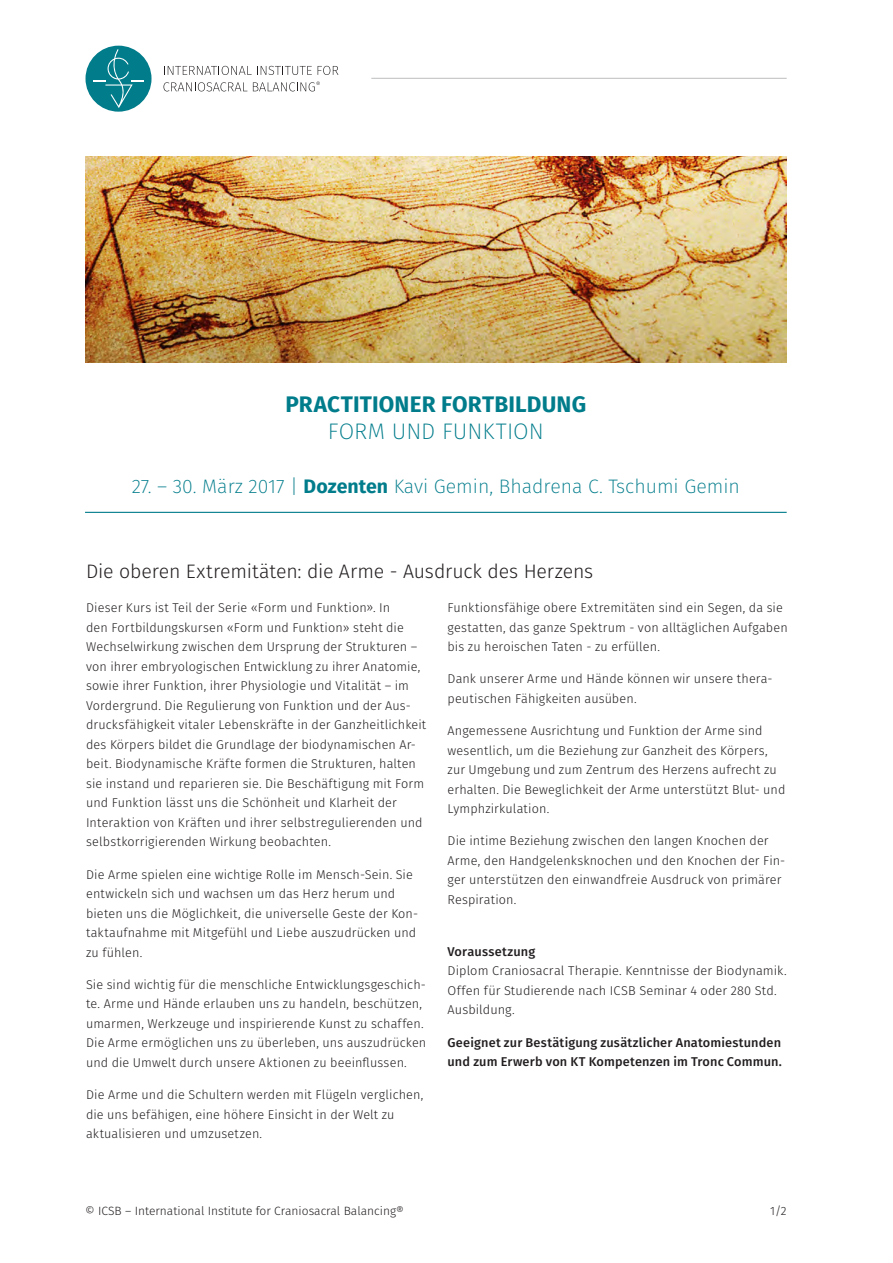
<style>
.page{position:relative;width:893px;height:1263px;background:#fff}
.page>*{position:absolute;margin:0;border:0;box-sizing:border-box;transform-origin:0 0}
.t1{font:700 22.5px "Fira Sans";letter-spacing:.01em;color:#007c8b}
.t2{font:200 22.5px "Fira Sans";color:#007c8b}
.t3{font:200 19.5px "Fira Sans";color:#007c8b}
._1__Titel{font:300 19.5px "Fira Sans";letter-spacing:-.01em;color:#231f20}
.Grundtext{font:300 12.75px/19.5px "Fira Sans";letter-spacing:.01em;color:#231f20}
.Grundtext-2{font:500 12.75px/19.5px "Fira Sans";letter-spacing:.01em;color:#231f20}
.t4{font:300 12px "Fira Sans";color:#231f20}
.s1{font-weight:700}
.s2{font-weight:500}
</style>
<div class="page">
<div style="left:86px;top:46px;width:66px;height:66px;background:#007c8b;border-radius:50%"></div>
<svg style="left:93px;top:49px;width:51px;height:59px"></svg>
<svg style="left:164px;top:66px;width:148px;height:9px"></svg>
<svg style="left:318px;top:66px;width:20px;height:9px"></svg>
<svg style="left:163px;top:82px;width:84px;height:9px"></svg>
<svg style="left:253px;top:81px;width:67px;height:10px"></svg>
<hr style="left:371px;top:78px;width:416px;height:1px;background:#bcbdc0">
<hr style="left:85px;top:512px;width:702px;height:1px;background:#007c8b">
<img style="left:85px;top:157px;width:702px;height:205px">
<p class="t1" style="left:285px;top:385px;width:302px">PRACTITIONER FORTBILDUNG</p>
<p class="t2" style="left:328px;top:415px;width:218px">FORM UND FUNKTION</p>
<p class="t3" style="left:132px;top:472px;width:610px">27. – 30. März 2017 | <span class="s1">Dozenten</span> Kavi Gemin, Bhadrena C. Tschumi Gemin</p>
<p class="_1__Titel" style="left:86px;top:557px;width:509px">Die oberen Extremitäten: die Arme - Ausdruck des Herzens</p>
<p class="Grundtext" style="left:86px;top:598px;width:342px">Dieser Kurs ist Teil der Serie «Form und Funktion». In<br>den Fortbildungskursen «Form und Funktion» steht die Wechselwirkung zwischen dem Ursprung der Strukturen – von ihrer embryologischen Entwicklung zu ihrer Anatomie, sowie ihrer Funktion, ihrer Physiologie und Vitalität – im Vordergrund. Die Regulierung von Funktion und der Aus&shy;drucksfähigkeit vitaler Lebenskräfte in der Ganzheitlichkeit des Körpers bildet die Grundlage der biodynamischen Ar&shy;beit. Biodynamische Kräfte formen die Strukturen, halten sie instand und reparieren sie. Die Beschäftigung mit Form und Funktion lässt uns die Schönheit und Klarheit der Interaktion von Kräften und ihrer selbstregulierenden und selbstkorrigierenden Wirkung beobachten.</p>
<p class="Grundtext" style="left:86px;top:864px;width:333px">Die Arme spielen eine wichtige Rolle im Mensch-Sein. Sie entwickeln sich und wachsen um das Herz herum und bieten uns die Möglichkeit, die universelle Geste der Kon&shy;taktaufnahme mit Mitgefühl und Liebe auszudrücken und zu fühlen.</p>
<p class="Grundtext" style="left:86px;top:974px;width:342px">Sie sind wichtig für die menschliche Entwicklungsgeschich&shy;te. Arme und Hände erlauben uns zu handeln, beschützen, umarmen, Werkzeuge und inspirierende Kunst zu schaffen.<br>Die Arme ermöglichen uns zu überleben, uns auszudrücken und die Umwelt durch unsere Aktionen zu beeinflussen.</p>
<p class="Grundtext" style="left:86px;top:1085px;width:339px">Die Arme und die Schultern werden mit Flügeln verglichen, die uns befähigen, eine höhere Einsicht in der Welt zu aktualisieren und umzusetzen.</p>
<p class="Grundtext" style="left:448px;top:598px;width:342px">Funktionsfähige obere Extremitäten sind ein Segen, da sie gestatten, das ganze Spektrum - von alltäglichen Aufgaben bis zu heroischen Taten - zu erfüllen.</p>
<p class="Grundtext" style="left:448px;top:669px;width:327px">Dank unserer Arme und Hände können wir unsere thera&shy;peutischen Fähigkeiten ausüben.</p>
<p class="Grundtext" style="left:448px;top:721px;width:339px">Angemessene Ausrichtung und Funktion der Arme sind wesentlich, um die Beziehung zur Ganzheit des Körpers, zur Umgebung und zum Zentrum des Herzens aufrecht zu erhalten. Die Beweglichkeit der Arme unterstützt Blut- und Lymphzirkulation.</p>
<p class="Grundtext" style="left:448px;top:831px;width:339px">Die intime Beziehung zwischen den langen Knochen der Arme, den Handgelenksknochen und den Knochen der Fin&shy;ger unterstützen den einwandfreie Ausdruck von primärer Respiration.</p>
<p class="Grundtext" style="left:448px;top:942px;width:341px"><span class="s2">Voraussetzung<br></span>Diplom Craniosacral Therapie. Kenntnisse der Biodynamik.<br>Offen für Studierende nach ICSB Seminar 4 oder 280 Std.<br>Ausbildung.</p>
<p class="Grundtext-2" style="left:448px;top:1032px;width:336px">Geeignet zur Bestätigung zusätzlicher Anatomiestunden und zum Erwerb von KT Kompetenzen im Tronc Commun.</p>
<p class="t4" style="left:85px;top:1202px;width:320px">© ICSB – International Institute for Craniosacral Balancing®</p>
<p class="t4" style="left:770px;top:1202px;width:18px">1/2</p>
</div>
